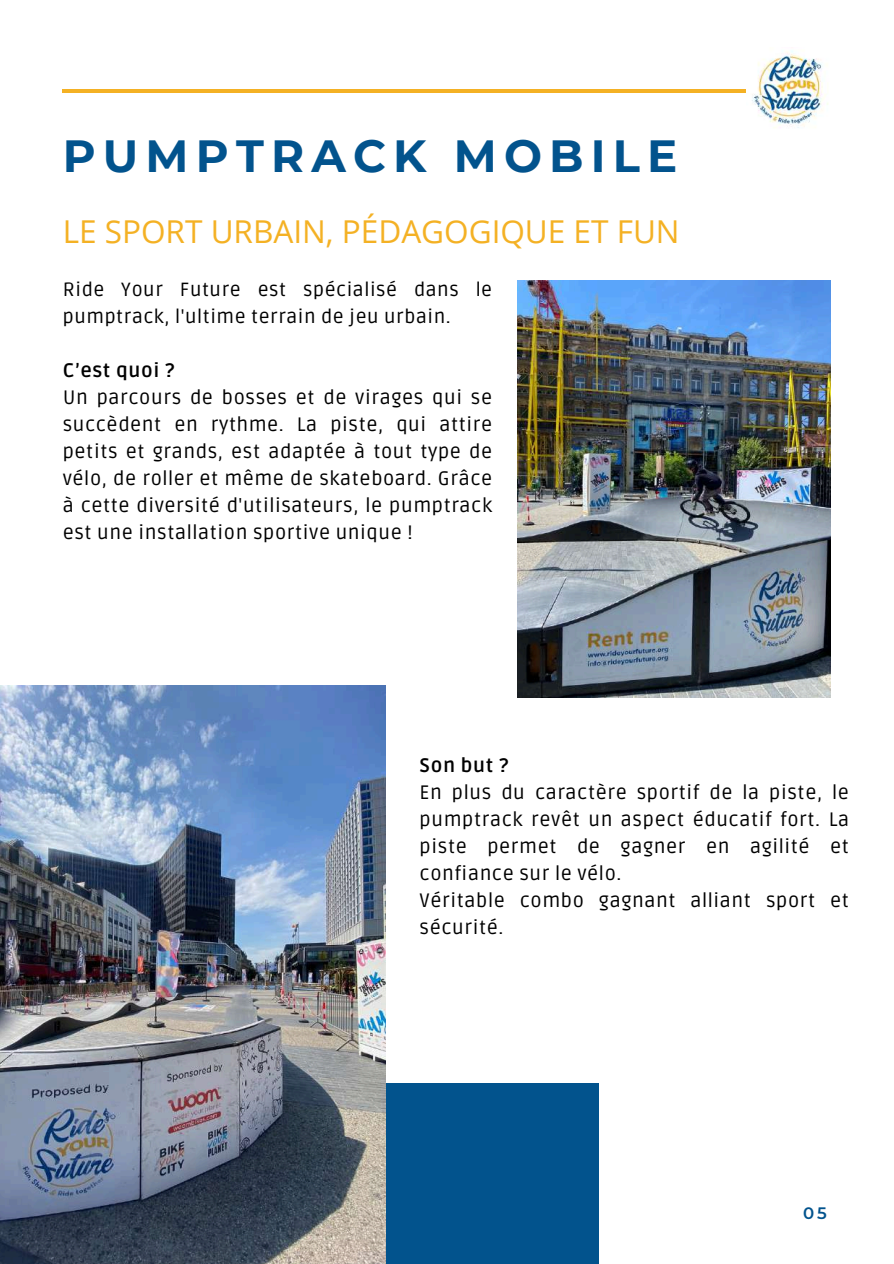
<style>
.page{position:relative;width:894px;height:1264px;background:#fff}
.page>*{position:absolute;margin:0;border:0;box-sizing:border-box;transform-origin:0 0}
.t1{font:700 45px "Montserrat";letter-spacing:.16em;color:#02538d}
.t2{font:31.5px "Open Sans";color:#f4b124}
.t3{font:19.5px/27px "Ruda";letter-spacing:.03em;color:#000;text-align:justify}
.t4{font:700 19.5px "Ruda";letter-spacing:.03em;color:#000}
.t5{font:19.2px/27px "Ruda";letter-spacing:.03em;color:#000}
.t6{font:600 16.5px "Montserrat";color:#02538d}
</style>
<div class="page">
<hr style="left:63px;top:89px;width:767px;height:4px;background:#f4b124">
<img style="left:746px;top:50px;width:84px;height:78px">
<div style="left:204px;top:1083px;width:394px;height:180px;background:#02538d"></div>
<img style="left:0;top:685px;width:385px;height:578px">
<img style="left:517px;top:280px;width:313px;height:417px">
<h1 class="t1" style="left:63px;top:129px;width:616px">PUMPTRACK MOBILE</h1>
<h2 class="t2" style="left:63px;top:209px;width:618px">LE SPORT URBAIN, PÉDAGOGIQUE ET FUN</h2>
<p class="t5" style="left:63px;top:276px;width:431px">Ride Your Future est spécialisé dans le pumptrack, l'ultime terrain de jeu urbain.</p>
<p class="t4" style="left:63px;top:359px;width:113px">C’est quoi ?</p>
<p class="t3" style="left:63px;top:384px;width:431px">Un parcours de bosses et de virages qui se succèdent en rythme. La piste, qui attire petits et grands, est adaptée à tout type de vélo, de roller et même de skateboard. Grâce à cette diversité d'utilisateurs, le pumptrack est une installation sportive unique !</p>
<p class="t4" style="left:419px;top:753px;width:90px">Son but ?</p>
<p class="t3" style="left:419px;top:779px;width:431px;text-align:left">En plus du caractère sportif de la piste, le pumptrack revêt un aspect éducatif fort. La piste permet de gagner en agilité et confiance sur le vélo.<br>Véritable combo gagnant alliant sport et sécurité.</p>
<p class="t6" style="left:803px;top:1203px;width:25px">05</p>
</div>
